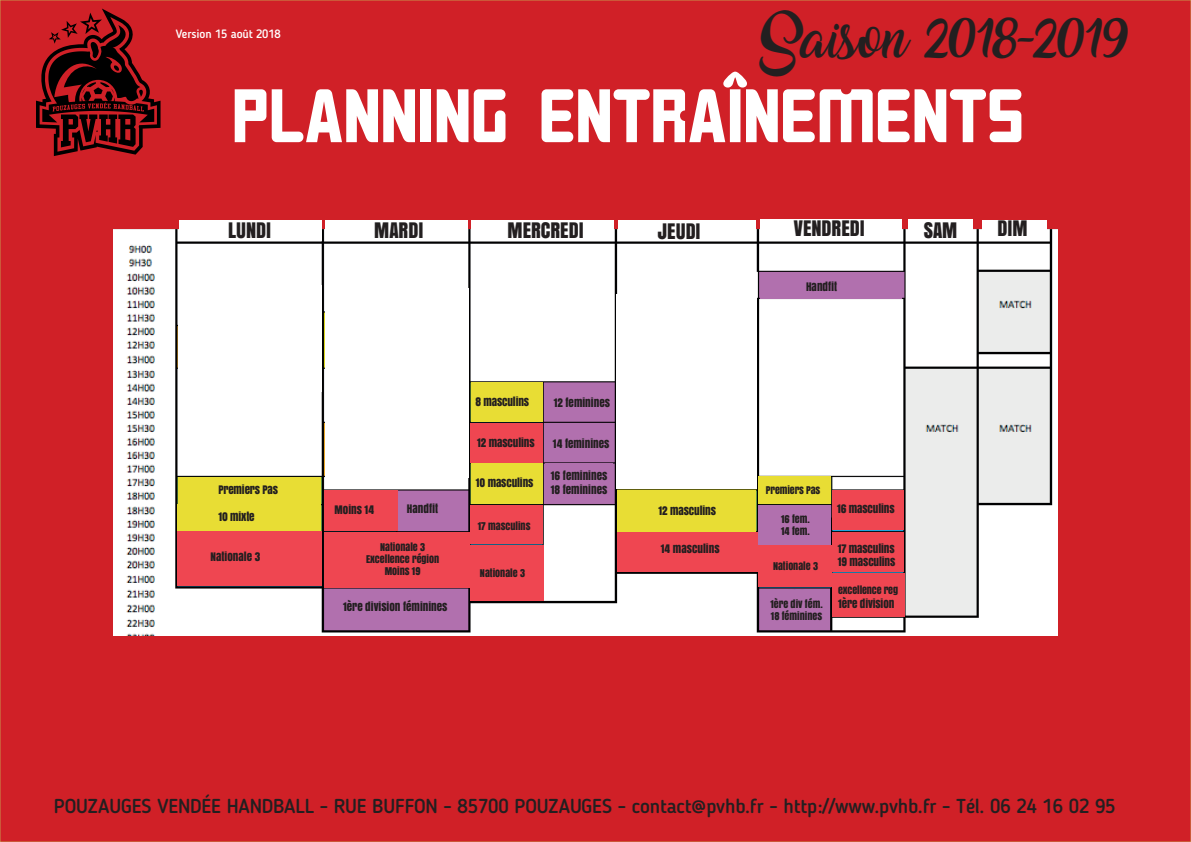
<style>
.page{position:relative;width:1191px;height:842px;background:#d02027}
.page>*{position:absolute;margin:0;border:0;box-sizing:border-box;transform-origin:0 0}
.t1{font:67.5px "BROKEREN";letter-spacing:-.02em;color:#fff}
.t2{font:36px "Amarillo";color:#231f20}
.t3{font:500 20px "Blogger Sans";letter-spacing:-.01em;color:#231f20}
.t4{font:20px "Anton";color:#231f20}
.t5{font:500 12px "Blogger Sans";letter-spacing:-.01em;color:#fff}
.t6{font:11px/13.2px "Anton";letter-spacing:-.01em;color:#231f20}
.t7{font:10px/12px "Anton";color:#231f20}
</style>
<div class="page">
<svg style="left:36px;top:9px;width:124px;height:147px"></svg>
<img style="left:113px;top:230px;width:944px;height:405px">
<div style="left:177px;top:531px;width:145px;height:55px;background:#ef4651"></div>
<div style="left:324px;top:531px;width:145px;height:56px;background:#ef4651"></div>
<div style="left:325px;top:490px;width:73px;height:41px;background:#ef4651"></div>
<div style="left:400px;top:493px;width:65px;height:36px;background:#b170ae"></div>
<div style="left:371px;top:599px;width:57px;height:15px;background:#b170ae"></div>
<div style="left:471px;top:545px;width:73px;height:56px;background:#ef4651"></div>
<div style="left:471px;top:505px;width:72px;height:39px;background:#ef4651"></div>
<div style="left:617px;top:532px;width:140px;height:40px;background:#ef4651"></div>
<div style="left:758px;top:545px;width:73px;height:42px;background:#ef4651"></div>
<div style="left:760px;top:590px;width:69px;height:39px;background:#b170ae"></div>
<div style="left:759px;top:505px;width:72px;height:40px;background:#b170ae"></div>
<div style="left:760px;top:272px;width:141px;height:26px;background:#b170ae"></div>
<div style="left:546px;top:383px;width:67px;height:37px;background:#b170ae"></div>
<div style="left:545px;top:423px;width:67px;height:37px;background:#b170ae"></div>
<div style="left:545px;top:463px;width:67px;height:37px;background:#b170ae"></div>
<div style="left:471px;top:423px;width:72px;height:39px;background:#ef4651"></div>
<div style="left:471px;top:382px;width:71px;height:40px;background:#e8dd34"></div>
<div style="left:471px;top:463px;width:72px;height:41px;background:#e8dd34"></div>
<div style="left:179px;top:477px;width:142px;height:26px;background:#e8dd34"></div>
<div style="left:177px;top:505px;width:144px;height:26px;background:#e8dd34"></div>
<div style="left:179px;top:285px;width:143px;height:106px;background:#fff"></div>
<div style="left:325px;top:288px;width:143px;height:190px;background:#fff"></div>
<div style="left:617px;top:294px;width:140px;height:194px;background:#fff"></div>
<div style="left:617px;top:490px;width:139px;height:41px;background:#e8dd34"></div>
<div style="left:759px;top:477px;width:72px;height:27px;background:#e8dd34"></div>
<div style="left:832px;top:490px;width:71px;height:40px;background:#ef4651"></div>
<div style="left:832px;top:532px;width:72px;height:40px;background:#ef4651"></div>
<div style="left:832px;top:573px;width:72px;height:44px;background:#ef4651"></div>
<div style="left:179px;top:220px;width:142px;height:20px;background:#fff"></div>
<div style="left:325px;top:221px;width:143px;height:20px;background:#fff"></div>
<div style="left:471px;top:220px;width:143px;height:20px;background:#fff"></div>
<div style="left:618px;top:221px;width:138px;height:20px;background:#fff"></div>
<div style="left:760px;top:220px;width:141px;height:20px;background:#fff"></div>
<div style="left:908px;top:219px;width:64px;height:20px;background:#fff"></div>
<div style="left:981px;top:221px;width:65px;height:20px;background:#fff"></div>
<h2 class="t2" style="left:760px;top:25px;width:370px">SAISON 2018-2019</h2>
<p class="t5" style="left:176px;top:26px;width:106px">Version 15 août 2018</p>
<h1 class="t1" style="left:231px;top:72px;width:794px">PLANNING ENTRAÎNEMENTS</h1>
<h3 class="t4" style="left:228px;top:215px;width:44px">LUNDI</h3>
<h3 class="t4" style="left:374px;top:215px;width:51px">MARDI</h3>
<h3 class="t4" style="left:507px;top:215px;width:78px">MERCREDI</h3>
<h3 class="t4" style="left:658px;top:215px;width:44px">JEUDI</h3>
<h3 class="t4" style="left:794px;top:213px;width:72px">VENDREDI</h3>
<h3 class="t4" style="left:923px;top:214px;width:35px">SAM</h3>
<h3 class="t4" style="left:997px;top:213px;width:32px">DIM</h3>
<p class="t6" style="left:806px;top:280px;width:33px">HANDFIT</p>
<p class="t6" style="left:218px;top:482px;width:61px">PREMIERS PAS</p>
<p class="t6" style="left:218px;top:510px;width:38px">10 MIXTE</p>
<p class="t6" style="left:334px;top:503px;width:41px">MOINS 14</p>
<p class="t6" style="left:407px;top:502px;width:33px">HANDFIT</p>
<p class="t6" style="left:210px;top:550px;width:51px">NATIONALE 3</p>
<p class="t7" style="left:366px;top:541px;width:75px;text-align:center">NATIONALE 3<br>EXCELLENCE RÉGION<br>MOINS 19</p>
<p class="t6" style="left:343px;top:599px;width:106px">1ÈRE DIVISION FÉMININES</p>
<p class="t6" style="left:475px;top:395px;width:55px">8 MASCULINS</p>
<p class="t6" style="left:477px;top:436px;width:59px">12 MASCULINS</p>
<p class="t6" style="left:476px;top:476px;width:59px">10 MASCULINS</p>
<p class="t7" style="left:478px;top:520px;width:54px">17 MASCULINS</p>
<p class="t7" style="left:480px;top:567px;width:47px">NATIONALE 3</p>
<p class="t6" style="left:553px;top:395px;width:58px">12 FEMININES</p>
<p class="t6" style="left:553px;top:436px;width:58px">14 FEMININES</p>
<p class="t6" style="left:551px;top:469px;width:58px">16 FEMININES<br>18 FEMININES</p>
<p class="t6" style="left:658px;top:504px;width:59px">12 MASCULINS</p>
<p class="t6" style="left:661px;top:542px;width:60px">14 MASCULINS</p>
<p class="t7" style="left:766px;top:483px;width:56px">PREMIERS PAS</p>
<p class="t7" style="left:781px;top:513px;width:30px">16 FEM.<br>14 FEM.</p>
<p class="t7" style="left:773px;top:560px;width:47px">NATIONALE 3</p>
<p class="t7" style="left:770px;top:597px;width:54px">1ÈRE DIV FÉM.<br>18 FÉMININES</p>
<p class="t6" style="left:837px;top:502px;width:59px">16 MASCULINS</p>
<p class="t6" style="left:837px;top:542px;width:59px">17 MASCULINS<br>19 MASCULINS</p>
<p class="t7" style="left:838px;top:584px;width:61px">EXCELLENCE REG</p>
<p class="t6" style="left:838px;top:596px;width:58px">1ÈRE DIVISION</p>
<h3 class="t3" style="left:54px;top:794px;width:1063px">POUZAUGES VENDÉE HANDBALL - RUE BUFFON - 85700 POUZAUGES - contact@pvhb.fr - http://www.pvhb.fr - Tél. 06 24 16 02 95</h3>
</div>
